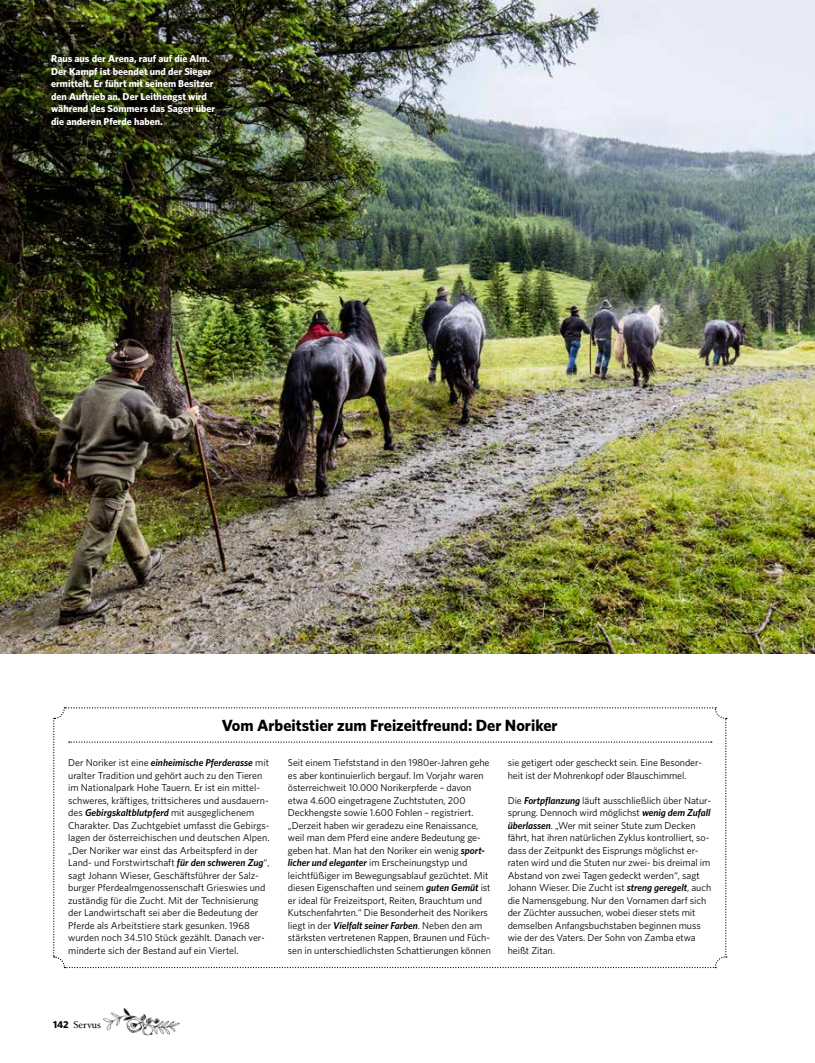
<style>
.page{position:relative;width:815px;height:1063px;background:#fff}
.page>*{position:absolute;margin:0;border:0;box-sizing:border-box;transform-origin:0 0}
.t1{font:700 16.25px "Whitney";color:#000}
.t2{font:10px/12.5px "Whitney";letter-spacing:-.005em;color:#000}
.t3{font:700 10px/12.5px "Whitney";color:#fff}
.t4{font:10px "Hoefler Txt";letter-spacing:-.005em;color:#000}
.s1{font-weight:600;font-style:italic}
.s2{font-family:"Whitney";font-weight:700}
</style>
<div class="page">
<img style="left:103px;top:1008px;width:77px;height:28px">
<img style="left:0;top:0;width:815px;height:653px">
<svg style="left:53px;top:707px;width:674px;height:261px"></svg>
<p class="t3" style="left:51px;top:52px;width:166px">Raus aus der Arena, rauf auf die Alm.<br>Der Kampf ist beendet und der Sieger ermittelt. Er führt mit seinem Besitzer den Auftrieb an. Der Leithengst wird während des Sommers das Sagen über die anderen Pferde haben.</p>
<h1 class="t1" style="left:222px;top:714px;width:337px">Vom Arbeitstier zum Freizeitfreund: Der Noriker</h1>
<p class="t2" style="left:68px;top:756px;width:203px">Der Noriker ist eine <span class="s1">einheimische Pferderasse</span> mit uralter Tradition und gehört auch zu den Tieren im Nationalpark Hohe Tauern. Er ist ein mittel&shy;schweres, kräftiges, trittsicheres und ausdauern&shy;des <span class="s1">Gebirgskaltblutpferd</span> mit ausgeglichenem Charakter. Das Zuchtgebiet umfasst die Gebirgs&shy;lagen der österreichischen und deutschen Alpen. „Der Noriker war einst das Arbeitspferd in der Land- und Forstwirtschaft <span class="s1">für den schweren Zug</span>“, sagt Johann Wieser, Geschäftsführer der Salz&shy;burger Pferdealmgenossenschaft Grieswies und zuständig für die Zucht. Mit der Technisierung der Landwirtschaft sei aber die Bedeutung der Pferde als Arbeitstiere stark gesunken. 1968 wurden noch 34.510 Stück gezählt. Danach ver&shy;minderte sich der Bestand auf ein Viertel.</p>
<p class="t2" style="left:288px;top:756px;width:204px">Seit einem Tiefststand in den 1980er-Jahren gehe es aber kontinuierlich bergauf. Im Vorjahr waren österreichweit 10.000 Norikerpferde – davon etwa 4.600 eingetragene Zuchtstuten, 200<br>Deckhengste sowie 1.600 Fohlen – registriert. „Derzeit haben wir geradezu eine Renaissance, weil man dem Pferd eine andere Bedeutung ge&shy;geben hat. Man hat den Noriker ein wenig <span class="s1">sport&shy;licher und eleganter</span> im Erscheinungstyp und leichtfüßiger im Bewegungsablauf gezüchtet. Mit diesen Eigenschaften und seinem <span class="s1">guten Gemüt</span> ist er ideal für Freizeitsport, Reiten, Brauchtum und Kutschenfahrten.“ Die Besonderheit des Norikers liegt in der <span class="s1">Vielfalt seiner Farben</span>. Neben den am stärksten vertretenen Rappen, Braunen und Füch&shy;sen in unterschiedlichsten Schattierungen können</p>
<p class="t2" style="left:508px;top:756px;width:196px">sie getigert oder gescheckt sein. Eine Besonder&shy;heit ist der Mohrenkopf oder Blauschimmel.</p>
<p class="t2" style="left:508px;top:794px;width:205px">Die <span class="s1">Fortpflanzung</span> läuft ausschließlich über Natur&shy;sprung. Dennoch wird möglichst <span class="s1">wenig dem Zufall überlassen</span>. „Wer mit seiner Stute zum Decken fährt, hat ihren natürlichen Zyklus kontrolliert, so&shy;dass der Zeitpunkt des Eisprungs möglichst er&shy;raten wird und die Stuten nur zwei- bis dreimal im Abstand von zwei Tagen gedeckt werden“, sagt Johann Wieser. Die Zucht ist <span class="s1">streng geregelt</span>, auch die Namensgebung. Nur den Vornamen darf sich der Züchter aussuchen, wobei dieser stets mit demselben Anfangsbuchstaben beginnen muss wie der des Vaters. Der Sohn von Zamba etwa heißt Zitan.</p>
<p class="t4" style="left:53px;top:1017px;width:49px"><span class="s2">142</span> Servus</p>
</div>
